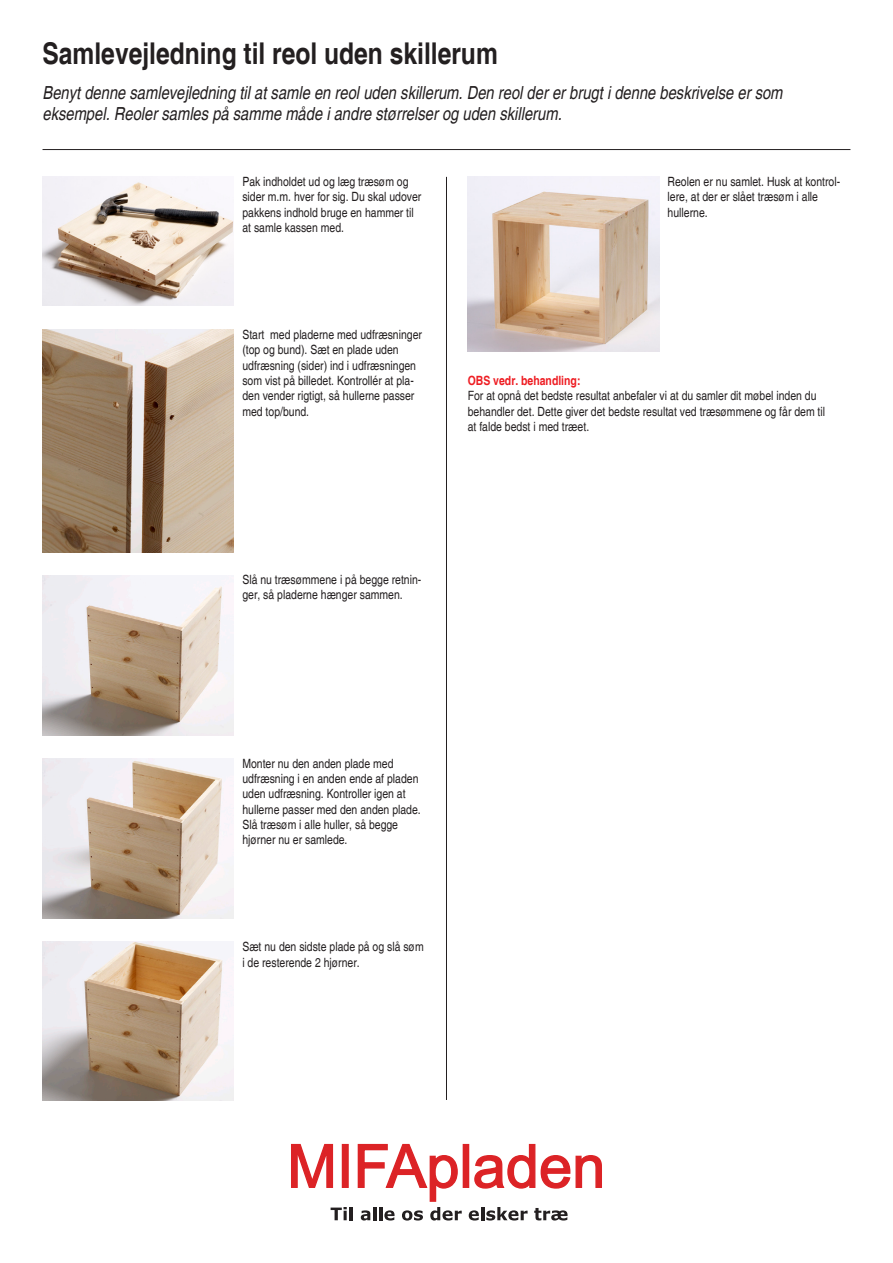
<style>
.page{position:relative;width:893px;height:1263px;background:#fff}
.page>*{position:absolute;margin:0;border:0;box-sizing:border-box;transform-origin:0 0}
.t1{font:700 condensed 30px "Helvetica";color:#231f20}
.t2{font:italic condensed 18px/21.6px "Helvetica";color:#231f20}
.t3{font:condensed 12.75px/15.3px "Helvetica";color:#231f20}
.t4{font:700 condensed 12.75px "Helvetica";color:#ee1d23}
</style>
<div class="page">
<hr style="left:43px;top:149px;width:807px;height:1px;background:#231f20">
<img style="left:43px;top:177px;width:191px;height:129px">
<img style="left:468px;top:177px;width:191px;height:175px">
<img style="left:43px;top:329px;width:191px;height:223px">
<img style="left:43px;top:576px;width:191px;height:159px">
<img style="left:43px;top:759px;width:191px;height:159px">
<img style="left:43px;top:941px;width:191px;height:160px">
<hr style="left:446px;top:177px;width:1px;height:923px;background:#231f20">
<div style="left:463px;top:1144px;width:6px;height:43px;background:#dc2326"></div>
<svg style="left:474px;top:1144px;width:128px;height:45px"></svg>
<svg style="left:291px;top:1144px;width:171px;height:76px"></svg>
<svg style="left:469px;top:1207px;width:59px;height:13px"></svg>
<svg style="left:534px;top:1208px;width:34px;height:12px"></svg>
<p class="t1" style="left:43px;top:36px;width:457px">Samlevejledning til reol uden skillerum</p>
<p class="t2" style="left:43px;top:82px;width:741px">Benyt denne samlevejledning til at samle en reol uden skillerum. Den reol der er brugt i denne beskrivelse er som eksempel. Reoler samles på samme måde i andre størrelser og uden skillerum.</p>
<p class="t3" style="left:242px;top:174px;width:180px">Pak indholdet ud og læg træsøm og sider m.m. hver for sig. Du skal udover pakkens indhold bruge en hammer til at samle kassen med.</p>
<p class="t3" style="left:242px;top:327px;width:181px">Start med pladerne med udfræsninger (top og bund). Sæt en plade uden udfræsning (sider) ind i udfræsningen som vist på billedet. Kontrollér at pla&shy;den vender rigtigt, så hullerne passer med top/bund.</p>
<p class="t3" style="left:668px;top:174px;width:174px">Reolen er nu samlet. Husk at kontrol&shy;lere, at der er slået træsøm i alle hullerne.</p>
<p class="t4" style="left:468px;top:373px;width:114px">OBS vedr. behandling:</p>
<p class="t3" style="left:468px;top:388px;width:359px">For at opnå det bedste resultat anbefaler vi at du samler dit møbel inden du behandler det. Dette giver det bedste resultat ved træsømmene og får dem til at falde bedst i med træet.</p>
<p class="t3" style="left:242px;top:572px;width:181px">Slå nu træsømmene i på begge retnin&shy;ger, så pladerne hænger sammen.</p>
<p class="t3" style="left:242px;top:756px;width:180px">Monter nu den anden plade med udfræsning i en anden ende af pladen uden udfræsning. Kontroller igen at hullerne passer med den anden plade.<br>Slå træsøm i alle huller, så begge hjørner nu er samlede.</p>
<p class="t3" style="left:242px;top:939px;width:183px">Sæt nu den sidste plade på og slå søm i de resterende 2 hjørner.</p>
</div>
